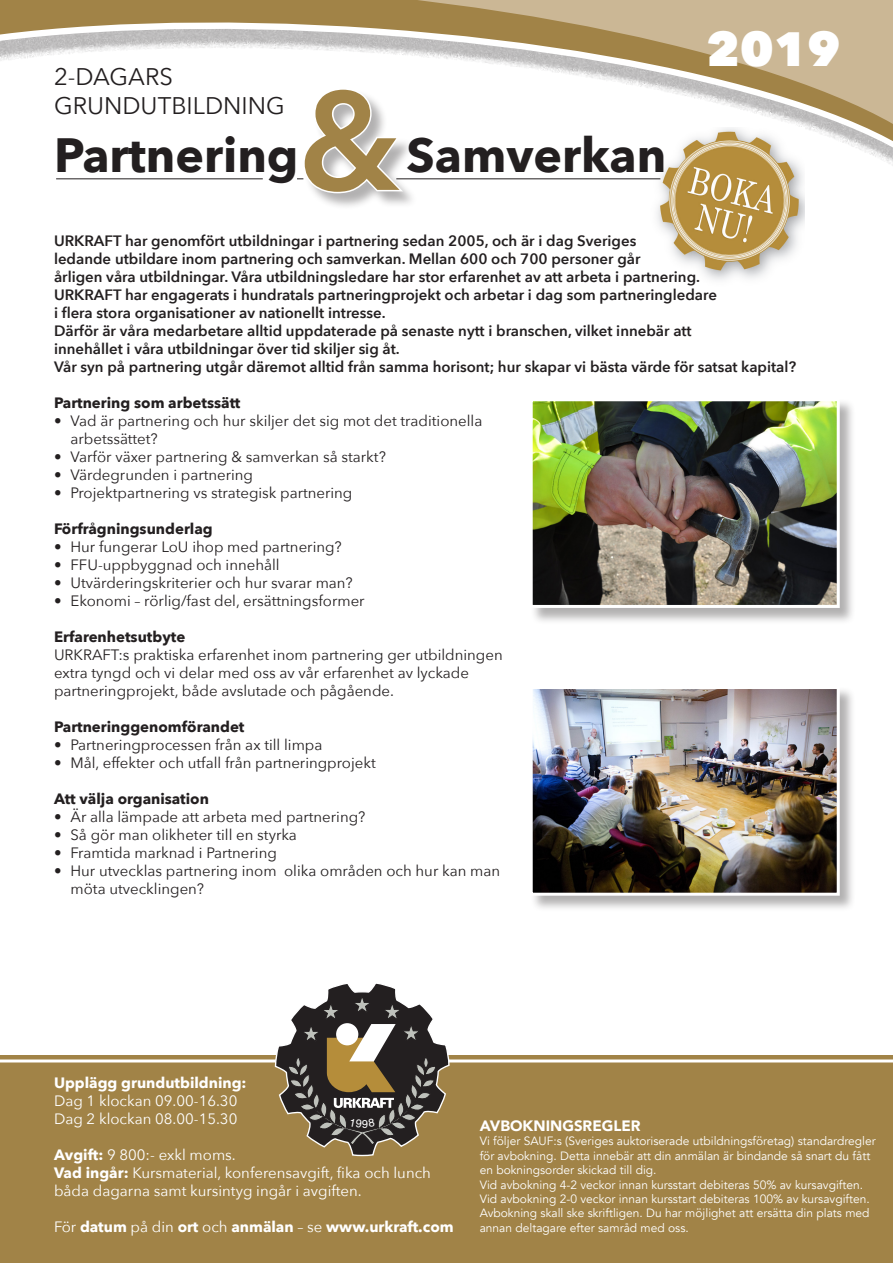
<style>
.page{position:relative;width:893px;height:1263px;background:#fff}
.page>*{position:absolute;margin:0;border:0;box-sizing:border-box;transform-origin:0 0}
.t1{font:600 138px "Avenir Next";color:#a18347}
.t2{font:700 48px "Avenir Next";color:#231f20}
.t3{font:800 48px "Avenir Next";color:#fff}
.t4{font:24px "Avenir Next";color:#231f20}
.t5{font:15px "Avenir Next";color:#231f20}
.t6{font:600 15px/18px "Avenir Next";color:#231f20}
.t7{font:15px/18px "Avenir Next";color:#fff}
.t8{font:700 15px "Avenir Next";color:#231f20}
.t9{font:700 15px "Avenir Next";color:#fff}
.t10{font:900 15px "Avenir";color:#fff}
.t11{font:12px/14.4px "Avenir";color:#fff}
.s1{font-weight:700}
.s2{font-weight:400}
</style>
<div class="page">
<svg style="left:0;top:0;width:893px;height:180px"></svg>
<div style="left:0;top:1055px;width:893px;height:208px;background:#a18347"></div>
<hr style="left:56px;top:178px;width:207px;height:1px;background:#231f20">
<hr style="left:0;top:1059px;width:893px;height:3px;background:#fff">
<img style="left:647px;top:128px;width:158px;height:152px">
<div style="left:530px;top:398px;width:326px;height:227px;background:#231f20;opacity:.35"></div>
<img style="left:534px;top:402px;width:302px;height:202px">
<div style="left:530px;top:398px;width:310px;height:210px;border:3px solid #fff"></div>
<div style="left:530px;top:686px;width:326px;height:226px;background:#231f20;opacity:.35"></div>
<img style="left:534px;top:690px;width:302px;height:202px">
<div style="left:530px;top:686px;width:310px;height:210px;border:3px solid #fff"></div>
<div style="left:304px;top:88px;width:115px;height:122px;background:#231f20;opacity:.35"></div>
<svg style="left:297px;top:86px;width:110px;height:109px"></svg>
<hr style="left:396px;top:178px;width:264px;height:1px;background:#231f20">
<svg style="left:275px;top:983px;width:175px;height:173px"></svg>
<p class="t4" style="left:54px;top:57px;width:120px">2-DAGARS</p>
<p class="t4" style="left:54px;top:86px;width:232px">GRUNDUTBILDNING</p>
<p class="t2" style="left:54px;top:113px;width:246px">Partnering</p>
<p class="t2" style="left:406px;top:113px;width:261px">Samverkan</p>
<p class="t1" style="left:298px;top:23px;width:104px">&amp;</p>
<p class="t3" style="left:706px;top:20px;width:136px">2019</p>
<p class="t6" style="left:54px;top:231px;width:584px">URKRAFT har genomfört utbildningar i partnering sedan 2005, och är i dag Sveriges</p>
<p class="t6" style="left:54px;top:249px;width:648px">ledande utbildare inom partnering och samverkan. Mellan 600 och 700 personer går<br>årligen våra utbildningar. Våra utbildningsledare har stor erfarenhet av att arbeta i partnering.</p>
<p class="t6" style="left:54px;top:285px;width:664px">URKRAFT har engagerats i hundratals partneringprojekt och arbetar i dag som partneringledare</p>
<p class="t6" style="left:54px;top:303px;width:333px">i flera stora organisationer av nationellt intresse.</p>
<p class="t6" style="left:54px;top:321px;width:639px">Därför är våra medarbetare alltid uppdaterade på senaste nytt i branschen, vilket innebär att</p>
<p class="t6" style="left:54px;top:339px;width:347px">innehållet i våra utbildningar över tid skiljer sig åt.</p>
<p class="t6" style="left:54px;top:357px;width:744px">Vår syn på partnering utgår däremot alltid från samma horisont; hur skapar vi bästa värde för satsat kapital?</p>
<p class="t8" style="left:54px;top:389px;width:188px">Partnering som arbetssätt</p>
<p class="t5" style="left:54px;top:408px;width:430px">• Vad är partnering och hur skiljer det sig mot det traditionella</p>
<p class="t5" style="left:70px;top:426px;width:89px">arbetssättet?</p>
<p class="t5" style="left:54px;top:444px;width:333px">• Varför växer partnering &amp; samverkan så starkt?</p>
<p class="t5" style="left:54px;top:462px;width:201px">• Värdegrunden i partnering</p>
<p class="t5" style="left:54px;top:480px;width:300px">• Projektpartnering vs strategisk partnering</p>
<p class="t8" style="left:54px;top:515px;width:160px">Förfrågningsunderlag</p>
<p class="t5" style="left:54px;top:534px;width:289px">• Hur fungerar LoU ihop med partnering?</p>
<p class="t5" style="left:54px;top:552px;width:227px">• FFU-uppbyggnad och innehåll</p>
<p class="t5" style="left:54px;top:570px;width:300px">• Utvärderingskriterier och hur svarar man?</p>
<p class="t5" style="left:54px;top:588px;width:312px">• Ekonomi – rörlig/fast del, ersättningsformer</p>
<p class="t8" style="left:54px;top:623px;width:133px">Erfarenhetsutbyte</p>
<p class="t5" style="left:54px;top:642px;width:450px">URKRAFT:s praktiska erfarenhet inom partnering ger utbildningen</p>
<p class="t5" style="left:54px;top:660px;width:417px">extra tyngd och vi delar med oss av vår erfarenhet av lyckade</p>
<p class="t5" style="left:54px;top:678px;width:342px">partneringprojekt, både avslutade och pågående.</p>
<p class="t8" style="left:54px;top:713px;width:192px">Partneringgenomförandet</p>
<p class="t5" style="left:54px;top:732px;width:270px">• Partneringprocessen från ax till limpa</p>
<p class="t5" style="left:54px;top:750px;width:323px">• Mål, effekter och utfall från partneringprojekt</p>
<p class="t8" style="left:54px;top:785px;width:157px">Att välja organisation</p>
<p class="t5" style="left:54px;top:804px;width:313px">• Är alla lämpade att arbeta med partnering?</p>
<p class="t5" style="left:54px;top:822px;width:244px">• Så gör man olikheter till en styrka</p>
<p class="t5" style="left:54px;top:840px;width:224px">• Framtida marknad i Partnering</p>
<p class="t5" style="left:54px;top:858px;width:448px">• Hur utvecklas partnering inom olika områden och hur kan man</p>
<p class="t5" style="left:70px;top:876px;width:135px">möta utvecklingen?</p>
<p class="t9" style="left:54px;top:1070px;width:194px">Upplägg grundutbildning:</p>
<p class="t7" style="left:54px;top:1091px;width:185px">Dag 1 klockan 09.00-16.30</p>
<p class="t7" style="left:54px;top:1109px;width:185px">Dag 2 klockan 08.00-15.30</p>
<p class="t7" style="left:54px;top:1145px;width:183px"><span class="s1">Avgift:</span> 9 800:- exkl moms.</p>
<p class="t7" style="left:54px;top:1163px;width:378px"><span class="s1">Vad ingår:</span> Kursmaterial, konferensavgift, fika och lunch båda dagarna samt kursintyg ingår i avgiften.</p>
<p class="t9" style="left:54px;top:1214px;width:401px"><span class="s2">För</span> datum <span class="s2">på din</span> ort <span class="s2">och</span> anmälan <span class="s2">– se</span> www.urkraft.com</p>
<p class="t10" style="left:480px;top:1113px;width:163px">AVBOKNINGSREGLER</p>
<p class="t11" style="left:480px;top:1134px;width:397px">Vi följer SAUF:s (Sveriges auktoriserade utbildningsföretag) standardregler för avbokning. Detta innebär att din anmälan är bindande så snart du fått en bokningsorder skickad till dig.</p>
<p class="t11" style="left:480px;top:1177px;width:385px">Vid avbokning 4-2 veckor innan kursstart debiteras 50% av kursavgiften.</p>
<p class="t11" style="left:480px;top:1192px;width:392px">Vid avbokning 2-0 veckor innan kursstart debiteras 100% av kursavgiften.</p>
<p class="t11" style="left:480px;top:1206px;width:391px">Avbokning skall ske skriftligen. Du har möjlighet att ersätta din plats med annan deltagare efter samråd med oss.</p>
</div>
